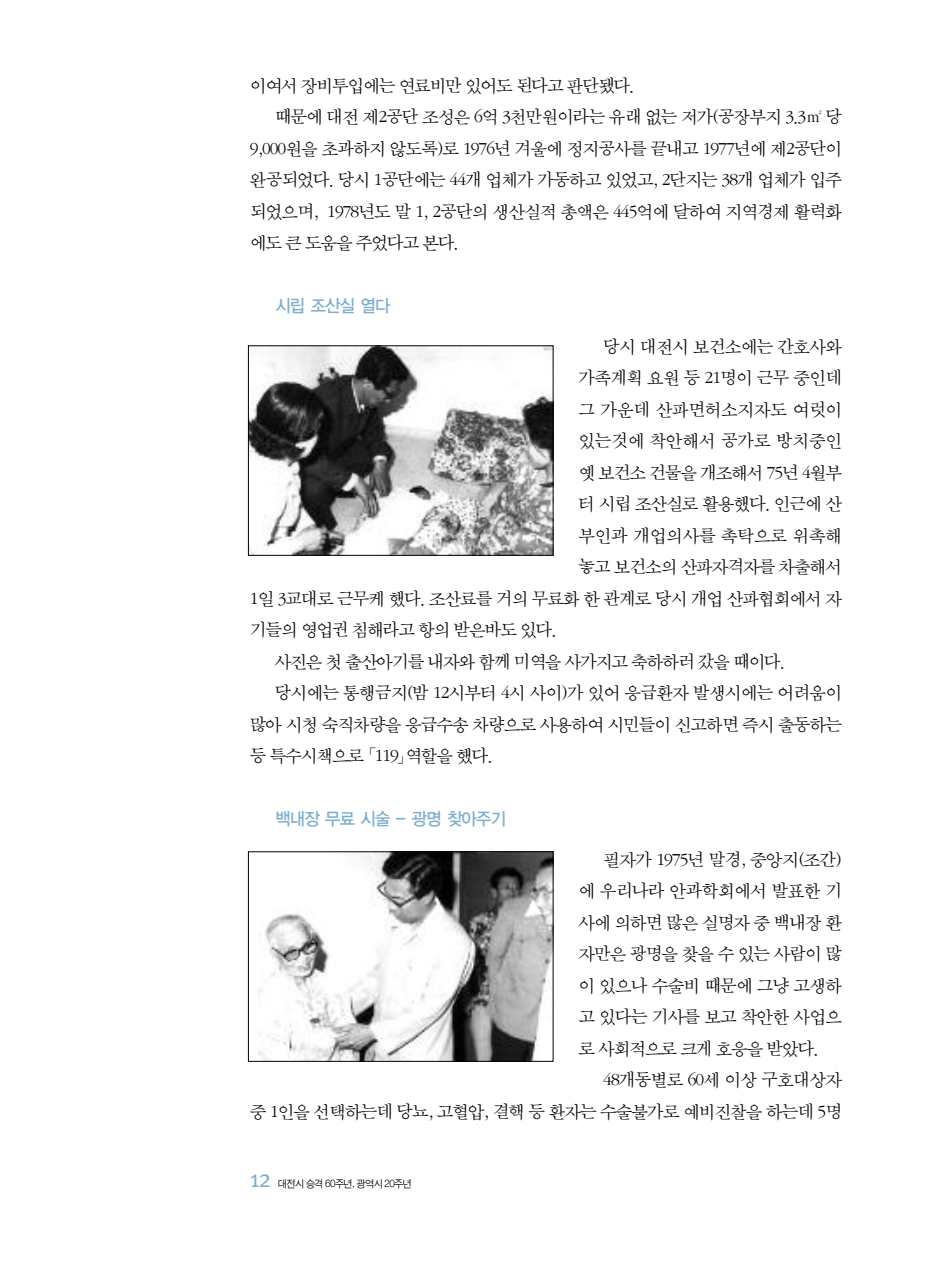
<style>
.page{position:relative;width:943px;height:1265px;background:#fff}
.page>*{position:absolute;margin:0;border:0;box-sizing:border-box;transform-origin:0 0}
.t1{font:24.5px "Meta Plus Normal";color:#7caece}
.t2{font:18.38px/31.5px "Sand Sm";letter-spacing:-.045em;color:#000;text-align:justify}
.t3{font:18.38px "Sand Sm";letter-spacing:-.01em;color:#000}
.t4{font:17.5px "YGO13";letter-spacing:-.125em;color:#7caece;scale:.95 1}
.t5{font:10.5px "Sand Jg";letter-spacing:-.06em;color:#000}
</style>
<div class="page">
<img style="left:250px;top:348px;width:301px;height:206px">
<div style="left:248px;top:346px;width:305px;height:210px;border:1px solid #000"></div>
<img style="left:258px;top:853px;width:293px;height:207px">
<div style="left:248px;top:851px;width:305px;height:211px;border:1px solid #000"></div>
<p class="t2" style="left:250px;top:70px;width:387px">이여서 장비투입에는 연료비만 있어도 된다고 판단됐다.</p>
<p class="t2" style="left:275px;top:101px;width:568px">때문에 대전 제2공단 조성은 6억 3천만원이라는 유래 없는 저가(공장부지 3.3㎡ 당</p>
<p class="t2" style="left:250px;top:133px;width:593px">9,000원을 초과하지 않도록)로 1976년 겨울에 정지공사를 끝내고 1977년에 제2공단이</p>
<p class="t2" style="left:250px;top:164px;width:593px">완공되었다. 당시 1공단에는 44개 업체가 가동하고 있었고, 2단지는 38개 업체가 입주</p>
<p class="t2" style="left:250px;top:196px;width:593px">되었으며, 1978년도 말 1, 2공단의 생산실적 총액은 445억에 달하여 지역경제 활력화</p>
<p class="t2" style="left:250px;top:227px;width:211px">에도 큰 도움을 주었다고 본다.</p>
<p class="t4" style="left:275px;top:296px;width:124px">시립 조산실 열다</p>
<p class="t2" style="left:603px;top:331px;width:240px">당시 대전시 보건소에는 간호사와</p>
<p class="t2" style="left:578px;top:362px;width:265px">가족계획 요원 등 21명이 근무 중인데</p>
<p class="t3" style="left:578px;top:400px;width:265px">그 가운데 산파면허소지자도 여럿이</p>
<p class="t3" style="left:578px;top:432px;width:265px">있는것에 착안해서 공가로 방치중인</p>
<p class="t2" style="left:578px;top:457px;width:265px">옛 보건소 건물을 개조해서 75년 4월부</p>
<p class="t2" style="left:578px;top:488px;width:265px">터 시립 조산실로 활용했다. 인근에 산</p>
<p class="t3" style="left:578px;top:526px;width:265px">부인과 개업의사를 촉탁으로 위촉해</p>
<p class="t2" style="left:578px;top:551px;width:265px">놓고 보건소의 산파자격자를 차출해서</p>
<p class="t2" style="left:250px;top:583px;width:593px">1일 3교대로 근무케 했다. 조산료를 거의 무료화 한 관계로 당시 개업 산파협회에서 자</p>
<p class="t2" style="left:250px;top:614px;width:309px">기들의 영업권 침해라고 항의 받은바도 있다.</p>
<p class="t2" style="left:275px;top:646px;width:512px">사진은 첫 출산아기를 내자와 함께 미역을 사가지고 축하하러 갔을 때이다.</p>
<p class="t2" style="left:275px;top:677px;width:568px">당시에는 통행금지(밤 12시부터 4시 사이)가 있어 응급환자 발생시에는 어려움이</p>
<p class="t2" style="left:250px;top:709px;width:593px">많아 시청 숙직차량을 응급수송 차량으로 사용하여 시민들이 신고하면 즉시 출동하는</p>
<p class="t2" style="left:250px;top:740px;width:245px">등 특수시책으로「119」역할을 했다.</p>
<p class="t4" style="left:275px;top:809px;width:246px">백내장 무료 시술 - 광명 찾아주기</p>
<p class="t2" style="left:578px;top:844px;width:265px;text-indent:25px">필자가 1975년 말경, 중앙지(조간) 에 우리나라 안과학회에서 발표한 기 사에 의하면 많은 실명자 중 백내장 환 자만은 광명을 찾을 수 있는 사람이 많 이 있으나 수술비 때문에 그냥 고생하 고 있다는 기사를 보고 착안한 사업으 로 사회적으로 크게 호응을 받았다.</p>
<p class="t2" style="left:250px;top:1065px;width:593px;text-align:right">48개동별로 60세 이상 구호대상자<br>중 1인을 선택하는데 당뇨, 고혈압, 결핵 등 환자는 수술불가로 예비진찰을 하는데 5명</p>
<h1 class="t1" style="left:250px;top:1164px;width:23px">12</h1>
<p class="t5" style="left:278px;top:1178px;width:136px">대전시 승격 60주년, 광역시 20주년</p>
</div>
